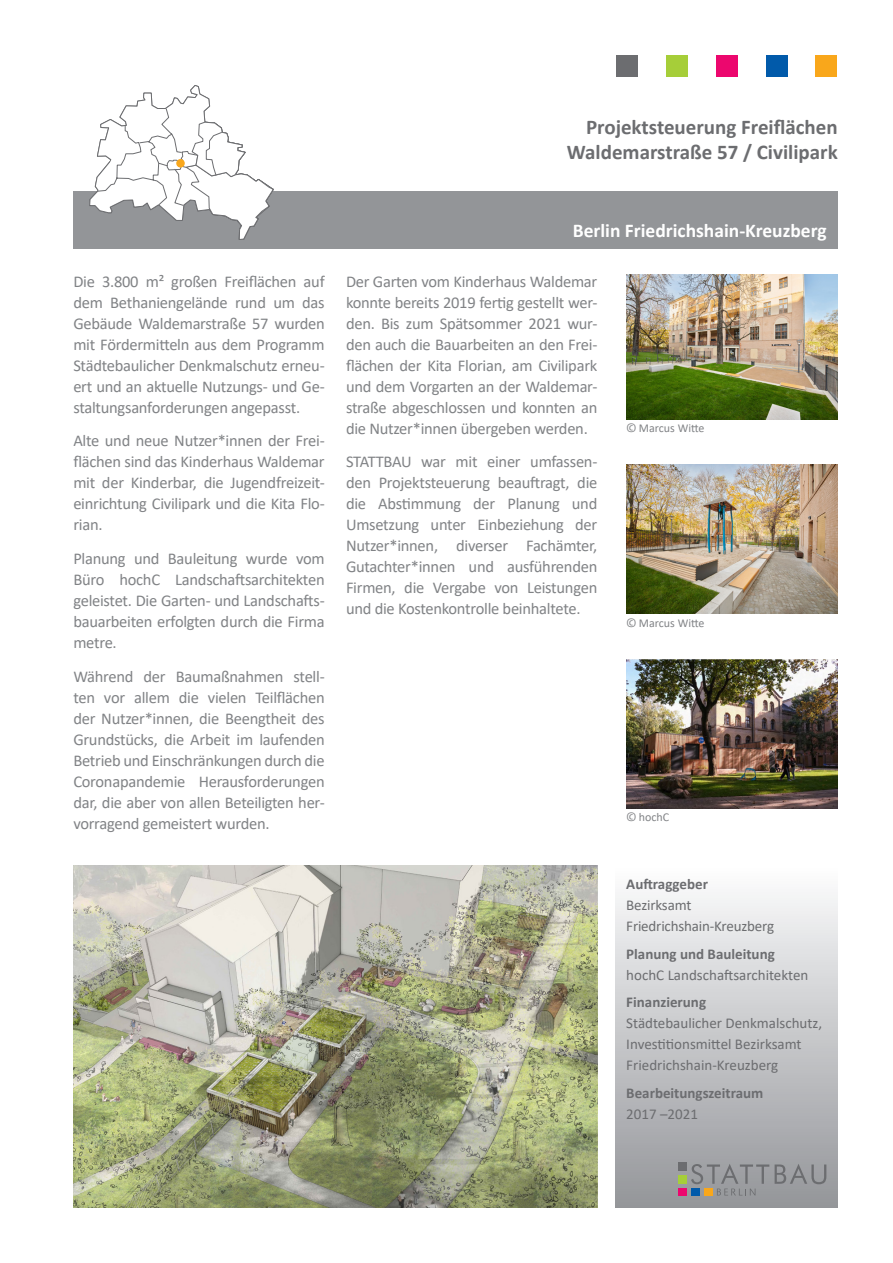
<style>
.page{position:relative;width:893px;height:1263px;background:#fff}
.page>*{position:absolute;margin:0;border:0;box-sizing:border-box;transform-origin:0 0}
._1_Überschrift{font:700 21px "Calibri";color:#6c6d70}
.t1{font:700 19.5px "Calibri";color:#fff}
.TEXT{font:16.5px/21px "Calibri";letter-spacing:-.015em;color:#818386;text-align:justify}
._3_Legende{font:15px/21px "Calibri";color:#6c6d70}
._3_Legende_Bold{font:700 15px "Calibri";color:#6c6d70}
.TEXT-2{font:12px "Calibri";color:#818386}
.s1{font-family:"BMF Change"}
</style>
<div class="page">
<div style="left:73px;top:191px;width:765px;height:58px;background:#939598"></div>
<div style="left:815px;top:55px;width:22px;height:22px;background:#f9a71b"></div>
<div style="left:766px;top:55px;width:21px;height:22px;background:#015aaa"></div>
<div style="left:716px;top:55px;width:21px;height:22px;background:#ec076e"></div>
<div style="left:666px;top:55px;width:22px;height:22px;background:#a6ce39"></div>
<div style="left:616px;top:55px;width:22px;height:22px;background:#6c6d70"></div>
<svg style="left:89px;top:85px;width:185px;height:155px"></svg>
<div style="left:616px;top:865px;width:222px;height:343px;background:linear-gradient(to bottom,#fdfdfe,#939498)"></div>
<svg style="left:775px;top:1164px;width:51px;height:20px"></svg>
<div style="left:678px;top:1175px;width:9px;height:9px;background:#a6ce39"></div>
<div style="left:678px;top:1187px;width:9px;height:9px;background:#ec076e"></div>
<div style="left:691px;top:1187px;width:9px;height:9px;background:#015aaa"></div>
<div style="left:678px;top:1162px;width:9px;height:9px;background:#6c6d70"></div>
<div style="left:704px;top:1187px;width:9px;height:9px;background:#f9a71b"></div>
<svg style="left:691px;top:1164px;width:78px;height:31px"></svg>
<img style="left:73px;top:865px;width:525px;height:343px">
<img style="left:626px;top:465px;width:212px;height:149px">
<img style="left:626px;top:659px;width:212px;height:149px">
<img style="left:626px;top:274px;width:212px;height:145px">
<div style="left:177px;top:160px;width:7px;height:7px;background:#f9a71b;border-radius:50%"></div>
<div style="left:176px;top:159px;width:9px;height:9px;border:2px solid #f9a71b;border-radius:50%"></div>
<p class="_1_Überschrift" style="left:586px;top:112px;width:253px">Projektsteuerung Freiflächen</p>
<p class="_1_Überschrift" style="left:567px;top:137px;width:272px">Waldemarstraße 57 / Civilipark</p>
<p class="TEXT" style="left:73px;top:270px;width:253px">Die 3.800 m² großen Freiflächen auf dem Bethaniengelände rund um das Gebäude Waldemarstraße 57 wurden mit Fördermitteln aus dem Programm Städtebaulicher Denkmalschutz erneu&shy;ert und an aktuelle Nutzungs- und Ge&shy;staltungsanforderungen angepasst.</p>
<p class="TEXT" style="left:73px;top:430px;width:253px">Alte und neue Nutzer*innen der Frei&shy;flächen sind das Kinderhaus Waldemar mit der Kinderbar, die Jugendfreizeit&shy;einrichtung Civilipark und die Kita Flo&shy;rian.</p>
<p class="TEXT" style="left:73px;top:548px;width:253px">Planung und Bauleitung wurde vom Büro hochC Landschaftsarchitekten geleistet. Die Garten- und Landschafts&shy;bauarbeiten erfolgten durch die Firma metre.</p>
<p class="TEXT" style="left:73px;top:666px;width:253px">Während der Baumaßnahmen stell&shy;ten vor allem die vielen Teilflächen der Nutzer*innen, die Beengtheit des Grundstücks, die Arbeit im laufenden Betrieb und Einschränkungen durch die Coronapandemie Herausforderungen dar, die aber von allen Beteiligten her&shy;vorragend gemeistert wurden.</p>
<p class="t1" style="left:573px;top:217px;width:255px">Berlin Friedrichshain-Kreuzberg</p>
<p class="TEXT" style="left:346px;top:270px;width:253px">Der Garten vom Kinderhaus Waldemar konnte bereits 2019 fertig gestellt wer&shy;den. Bis zum Spätsommer 2021 wur&shy;den auch die Bauarbeiten an den Frei&shy;flächen der Kita Florian, am Civilipark und dem Vorgarten an der Waldemar&shy;straße abgeschlossen und konnten an die Nutzer*innen übergeben werden.</p>
<p class="TEXT" style="left:346px;top:451px;width:253px">STATTBAU war mit einer umfassen&shy;den Projektsteuerung beauftragt, die die Abstimmung der Planung und Umsetzung unter Einbeziehung der Nutzer*innen, diverser Fachämter, Gutachter*innen und ausführenden Firmen, die Vergabe von Leistungen und die Kostenkontrolle beinhaltete.</p>
<p class="TEXT-2" style="left:626px;top:420px;width:80px"><span class="s1">©</span> Marcus Witte</p>
<p class="TEXT-2" style="left:626px;top:614px;width:80px"><span class="s1">©</span> Marcus Witte</p>
<p class="TEXT-2" style="left:626px;top:809px;width:44px"><span class="s1">©</span> hochC</p>
<p class="_3_Legende_Bold" style="left:626px;top:874px;width:83px">Auftraggeber</p>
<p class="_3_Legende" style="left:626px;top:894px;width:149px">Bezirksamt<br>Friedrichshain-Kreuzberg</p>
<p class="_3_Legende_Bold" style="left:626px;top:943px;width:150px">Planung und Bauleitung</p>
<p class="_3_Legende" style="left:626px;top:964px;width:184px">hochC Landschaftsarchitekten</p>
<p class="_3_Legende_Bold" style="left:626px;top:991px;width:81px">Finanzierung</p>
<p class="_3_Legende" style="left:626px;top:1012px;width:197px">Städtebaulicher Denkmalschutz,</p>
<p class="_3_Legende" style="left:626px;top:1033px;width:177px">Investitionsmittel Bezirksamt<br>Friedrichshain-Kreuzberg</p>
<p class="_3_Legende_Bold" style="left:626px;top:1082px;width:139px">Bearbeitungszeitraum</p>
<p class="_3_Legende" style="left:626px;top:1103px;width:73px">2017 –2021</p>
</div>
